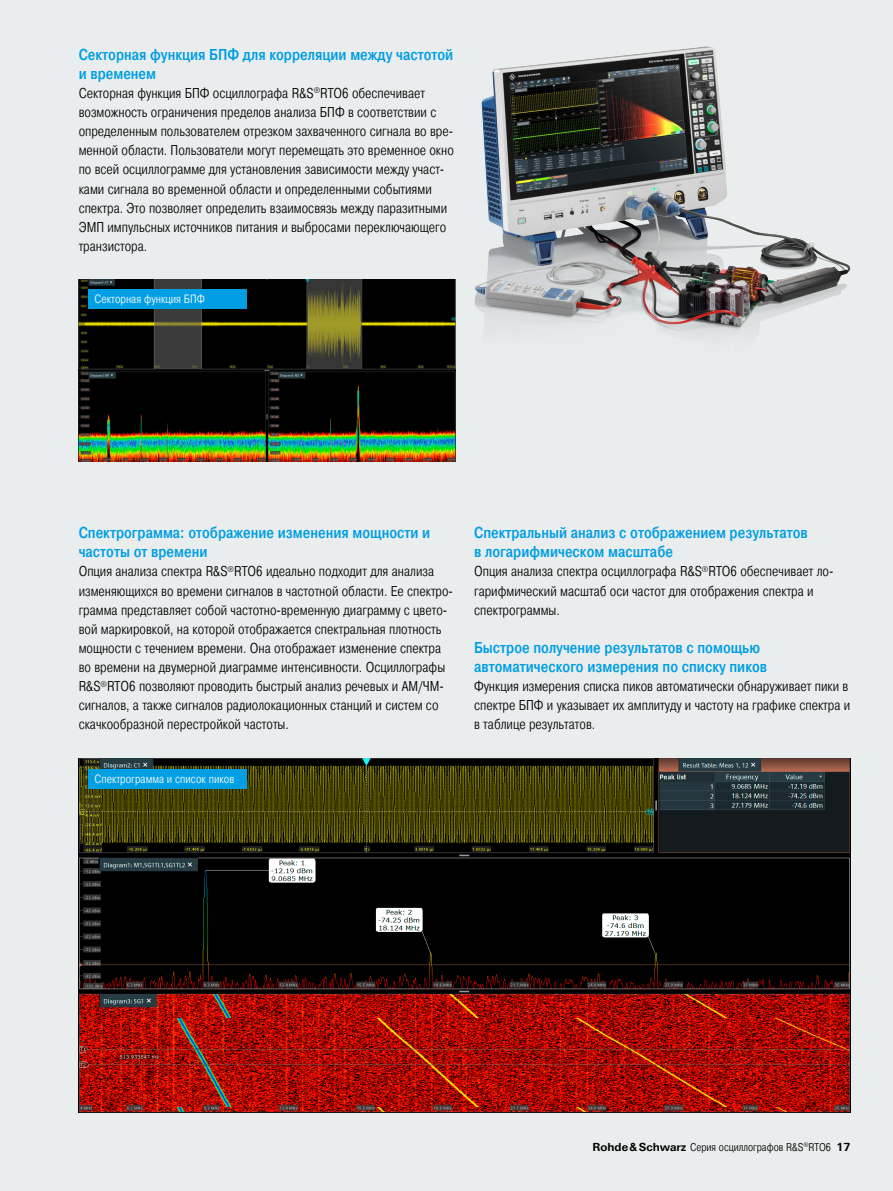
<style>
.page{position:relative;width:893px;height:1191px;background:#eaedee}
.page>*{position:absolute;margin:0;border:0;box-sizing:border-box;transform-origin:0 0}
.Absatzfett_cyan{font:500 15.75px/19.2px "Pragmatica Cond";color:#009ee3}
.Haupttext_ohne_Absta{font:300 14.25px/19.2px "Pragmatica Cond";color:#000}
.Grafiktext_ohne_Rast{font:300 12px "Pragmatica Cond";color:#fff}
.t1{font:300 11.25px "Pragmatica Cond";color:#000}
.s1{font-family:"Linotype Univers 630";font-weight:700}
</style>
<div class="page">
<img style="left:79px;top:280px;width:376px;height:181px">
<img style="left:79px;top:758px;width:771px;height:354px">
<img style="left:484px;top:205px;width:365px;height:130px">
<img style="left:474px;top:46px;width:232px;height:270px">
<div style="left:88px;top:289px;width:159px;height:19px;background:#009ee3"></div>
<div style="left:88px;top:769px;width:159px;height:20px;background:#009ee3"></div>
<p class="Absatzfett_cyan" style="left:79px;top:45px;width:376px">Секторная функция БПФ для корреляции между частотой и временем</p>
<p class="Haupttext_ohne_Absta" style="left:79px;top:83px;width:377px">Секторная функция БПФ осциллографа R&amp;S<sup>®</sup>RTO6 обеспечивает возможность ограничения пределов анализа БПФ в соответствии с определенным пользователем отрезком захваченного сигнала во вре&shy;менной области. Пользователи могут перемещать это временное окно по всей осциллограмме для установления зависимости между участ&shy;ками сигнала во временной области и определенными событиями спектра. Это позволяет определить взаимосвязь между паразитными ЭМП импульсных источников питания и выбросами переключающего транзистора.</p>
<p class="Grafiktext_ohne_Rast" style="left:95px;top:292px;width:112px">Секторная функция БПФ</p>
<p class="Absatzfett_cyan" style="left:79px;top:523px;width:353px">Спектрограмма: отображение изменения мощности и частоты от времени</p>
<p class="Haupttext_ohne_Absta" style="left:79px;top:562px;width:376px">Опция анализа спектра R&amp;S<sup>®</sup>RTO6 идеально подходит для анализа изменяющихся во времени сигналов в частотной области. Ее спектро&shy;грамма представляет собой частотно-временную диаграмму с цвето&shy;вой маркировкой, на которой отображается спектральная плотность мощности с течением времени. Она отображает изменение спектра во времени на двумерной диаграмме интенсивности. Осциллографы R&amp;S<sup>®</sup>RTO6 позволяют проводить быстрый анализ речевых и АМ/ЧМ&shy;сигналов, а также сигналов радиолокационных станций и систем со скачкообразной перестройкой частоты.</p>
<p class="Grafiktext_ohne_Rast" style="left:95px;top:772px;width:141px">Спектрограмма и список пиков</p>
<p class="Absatzfett_cyan" style="left:474px;top:523px;width:335px">Спектральный анализ с отображением результатов в логарифмическом масштабе</p>
<p class="Haupttext_ohne_Absta" style="left:474px;top:562px;width:361px">Опция анализа спектра осциллографа R&amp;S<sup>®</sup>RTO6 обеспечивает ло&shy;гарифмический масштаб оси частот для отображения спектра и спектрограммы.</p>
<p class="Absatzfett_cyan" style="left:474px;top:638px;width:295px">Быстрое получение результатов с помощью автоматического измерения по списку пиков</p>
<p class="Haupttext_ohne_Absta" style="left:474px;top:677px;width:378px">Функция измерения списка пиков автоматически обнаруживает пики в спектре БПФ и указывает их амплитуду и частоту на графике спектра и в таблице результатов.</p>
<p class="t1" style="left:593px;top:1140px;width:259px"><span class="s1">Rohde&amp;Schwarz</span> Серия осциллографов R&amp;S<sup>®</sup>RTO6 <span class="s1">17</span></p>
</div>
